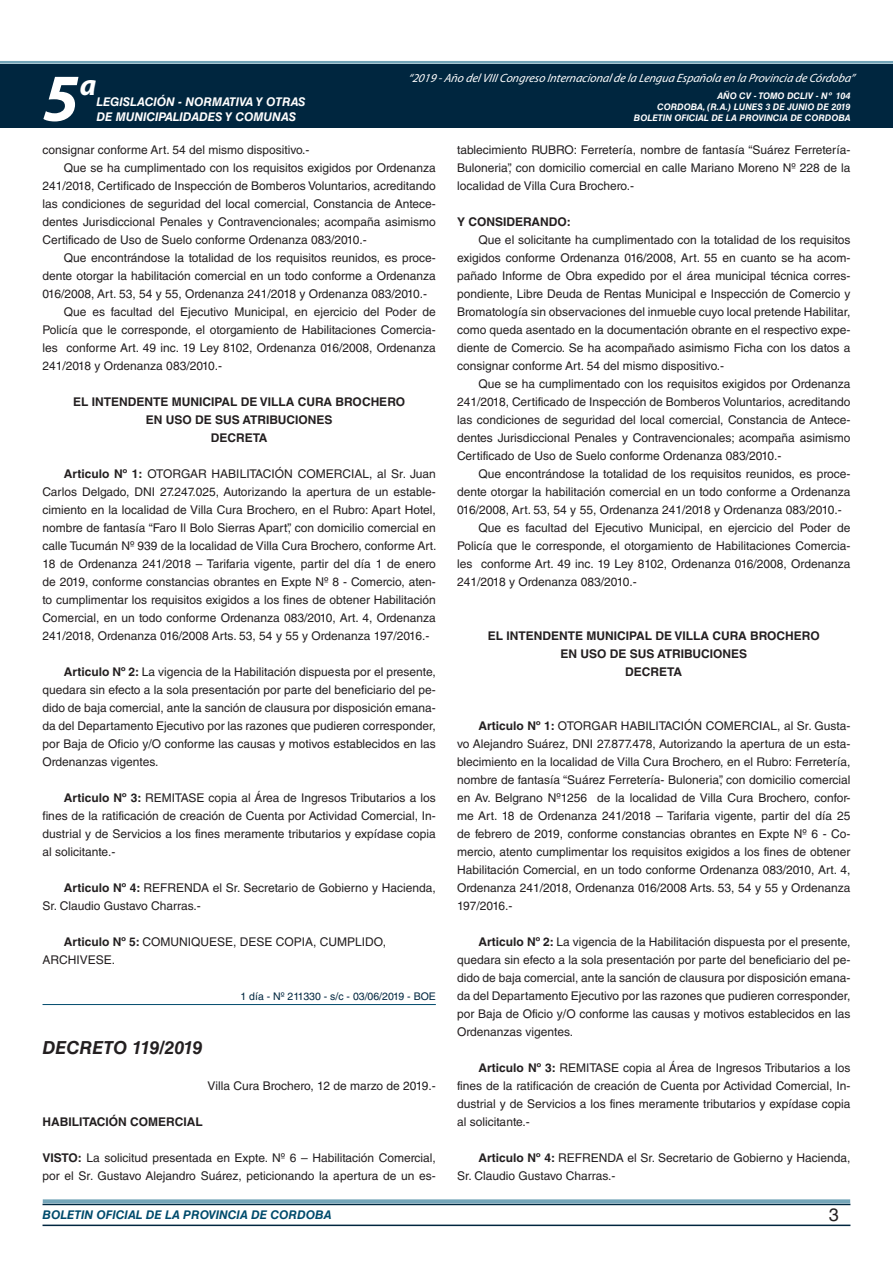
<style>
.page{position:relative;width:893px;height:1263px;background:#fff}
.page>*{position:absolute;margin:0;border:0;box-sizing:border-box;transform-origin:0 0}
.t1{font:italic 700 67.5px "Myriad Pro";color:#fff}
.t2{font:italic 700 30px "Myriad Pro";color:#fff}
.t3{font:italic 700 18px "Helvetica LT Std";color:#231f20}
.t4{font:18px "Helvetica LT Std";color:#231f20}
.t5{font:12px/18px "Helvetica LT Std";color:#231f20;text-align:justify}
.t6{font:700 12px/18px "Helvetica LT Std";color:#231f20;text-align:center}
.t7{font:italic 12px "Myriad Pro";color:#fff}
.t8{font:italic 700 12px "Helvetica LT Std";color:#fff}
.t9{font:italic 700 12px "Helvetica LT Std";color:#004b6c}
.t10{font:10.5px "Helvetica LT Std";color:#00263f}
.t11{font:italic 700 9px/10.8px "Helvetica LT Std";color:#fff;text-align:right}
.s1{font-weight:700}
</style>
<div class="page">
<div style="left:0;top:61px;width:893px;height:6px;background:#fff;opacity:.75"></div>
<div style="left:0;top:64px;width:893px;height:64px;background:#00263f"></div>
<hr style="left:43px;top:1224px;width:807px;height:2px;background:#00263f">
<div style="left:42px;top:1198px;width:809px;height:8px;background:#fff;opacity:.75"></div>
<hr style="left:43px;top:1004px;width:393px;height:1px;background:#004b6c">
<h1 class="t1" style="left:43px;top:54px;width:38px">5</h1>
<h2 class="t2" style="left:80px;top:66px;width:18px">a</h2>
<p class="t8" style="left:96px;top:95px;width:211px">LEGISLACIÓN - NORMATIVA Y OTRAS</p>
<p class="t8" style="left:96px;top:109px;width:201px">DE MUNICIPALIDADES Y COMUNAS</p>
<p class="t7" style="left:408px;top:71px;width:448px">“2019 -Año delVIIICongreso Internacionalde la Lengua Esp añola en la Provincia de Córdoba”</p>
<p class="t11" style="left:634px;top:91px;width:218px">AÑO CV - TOMO DCLIV - Nº 104<br>CORDOBA, (R.A.) LUNES 3 DE JUNIO DE 2019<br>BOLETIN OFICIAL DE LA PROVINCIA DE CORDOBA</p>
<p class="t5" style="left:43px;top:141px;width:269px">consignar conforme Art. 54 del mismo dispositivo.-</p>
<p class="t5" style="left:64px;top:159px;width:374px">Que se ha cumplimentado con los requisitos exigidos por Ordenanza</p>
<p class="t5" style="left:43px;top:177px;width:395px">241/2018, Certificado de Inspección de Bomberos Voluntarios, acreditando</p>
<p class="t5" style="left:43px;top:195px;width:395px">las condiciones de seguridad del local comercial, Constancia de Antece-</p>
<p class="t5" style="left:43px;top:213px;width:395px">dentes Jurisdiccional Penales y Contravencionales; acompaña asimismo</p>
<p class="t5" style="left:43px;top:231px;width:326px">Certificado de Uso de Suelo conforme Ordenanza 083/2010.-</p>
<p class="t5" style="left:64px;top:249px;width:374px">Que encontrándose la totalidad de los requisitos reunidos, es proce-</p>
<p class="t5" style="left:43px;top:267px;width:395px">dente otorgar la habilitación comercial en un todo conforme a Ordenanza</p>
<p class="t5" style="left:43px;top:285px;width:386px">016/2008, Art. 53, 54 y 55, Ordenanza 241/2018 y Ordenanza 083/2010.-</p>
<p class="t5" style="left:64px;top:303px;width:374px">Que es facultad del Ejecutivo Municipal, en ejercicio del Poder de</p>
<p class="t5" style="left:43px;top:321px;width:395px">Policía que le corresponde, el otorgamiento de Habilitaciones Comercia-</p>
<p class="t5" style="left:43px;top:339px;width:395px">les conforme Art. 49 inc. 19 Ley 8102, Ordenanza 016/2008, Ordenanza</p>
<p class="t5" style="left:43px;top:357px;width:181px">241/2018 y Ordenanza 083/2010.-</p>
<p class="t6" style="left:73px;top:392px;width:333px">EL INTENDENTE MUNICIPAL DE VILLA CURA BROCHERO<br>EN USO DE SUS ATRIBUCIONES<br>DECRETA</p>
<p class="t5" style="left:43px;top:465px;width:396px;text-indent:21px"><span class="s1">Articulo Nº 1:</span> OTORGAR HABILITACIÓN COMERCIAL, al Sr. Juan Carlos Delgado, DNI 27.247.025, Autorizando la apertura de un estable&shy;cimiento en la localidad de Villa Cura Brochero, en el Rubro: Apart Hotel, nombre de fantasía “Faro Il Bolo Sierras Apart”, con domicilio comercial en calle Tucumán Nº 939 de la localidad de Villa Cura Brochero, conforme Art.<br>18 de Ordenanza 241/2018 – Tarifaria vigente, partir del día 1 de enero de 2019, conforme constancias obrantes en Expte Nº 8 - Comercio, aten&shy;to cumplimentar los requisitos exigidos a los fines de obtener Habilitación Comercial, en un todo conforme Ordenanza 083/2010, Art. 4, Ordenanza 241/2018, Ordenanza 016/2008 Arts. 53, 54 y 55 y Ordenanza 197/2016.-</p>
<p class="t5" style="left:43px;top:663px;width:395px;text-indent:21px"><span class="s1">Articulo Nº 2:</span> La vigencia de la Habilitación dispuesta por el presente, quedara sin efecto a la sola presentación por parte del beneficiario del pe&shy;dido de baja comercial, ante la sanción de clausura por disposición emana&shy;da del Departamento Ejecutivo por las razones que pudieren corresponder, por Baja de Oficio y/O conforme las causas y motivos establecidos en las Ordenanzas vigentes.</p>
<p class="t5" style="left:43px;top:789px;width:395px;text-indent:21px"><span class="s1">Articulo Nº 3:</span> REMITASE copia al Área de Ingresos Tributarios a los fines de la ratificación de creación de Cuenta por Actividad Comercial, In&shy;dustrial y de Servicios a los fines meramente tributarios y expídase copia al solicitante.-</p>
<p class="t5" style="left:43px;top:879px;width:395px;text-indent:21px"><span class="s1">Articulo Nº 4:</span> REFRENDA el Sr. Secretario de Gobierno y Hacienda,<br>Sr. Claudio Gustavo Charras.-</p>
<p class="t5" style="left:43px;top:933px;width:345px;text-indent:21px"><span class="s1">Articulo Nº 5:</span> COMUNIQUESE, DESE COPIA, CUMPLIDO,<br>ARCHIVESE.</p>
<p class="t10" style="left:240px;top:990px;width:197px">1 día - Nº 211330 - s/c - 03/06/2019 - BOE</p>
<h3 class="t3" style="left:43px;top:1036px;width:161px">DECRETO 119/2019</h3>
<p class="t5" style="left:208px;top:1077px;width:230px">Villa Cura Brochero, 12 de marzo de 2019.-</p>
<p class="t6" style="left:43px;top:1112px;width:162px">HABILITACIÓN COMERCIAL</p>
<p class="t5" style="left:43px;top:1149px;width:395px"><span class="s1">VISTO:</span> La solicitud presentada en Expte. Nº 6 – Habilitación Comercial, por el Sr. Gustavo Alejandro Suárez, peticionando la apertura de un es-</p>
<p class="t5" style="left:457px;top:141px;width:395px">tablecimiento RUBRO: Ferretería, nombre de fantasía “Suárez Ferretería-Buloneria”, con domicilio comercial en calle Mariano Moreno Nº 228 de la localidad de Villa Cura Brochero.-</p>
<p class="t6" style="left:457px;top:212px;width:115px">Y CONSIDERANDO:</p>
<p class="t5" style="left:457px;top:231px;width:395px;text-indent:21px">Que el solicitante ha cumplimentado con la totalidad de los requisitos exigidos conforme Ordenanza 016/2008, Art. 55 en cuanto se ha acom&shy;pañado Informe de Obra expedido por el área municipal técnica corres&shy;pondiente, Libre Deuda de Rentas Municipal e Inspección de Comercio y Bromatología sin observaciones del inmueble cuyo local pretende Habilitar, como queda asentado en la documentación obrante en el respectivo expe&shy;diente de Comercio. Se ha acompañado asimismo Ficha con los datos a consignar conforme Art. 54 del mismo dispositivo.-</p>
<p class="t5" style="left:457px;top:375px;width:395px;text-indent:21px">Que se ha cumplimentado con los requisitos exigidos por Ordenanza 241/2018, Certificado de Inspección de Bomberos Voluntarios, acreditando las condiciones de seguridad del local comercial, Constancia de Antece&shy;dentes Jurisdiccional Penales y Contravencionales; acompaña asimismo Certificado de Uso de Suelo conforme Ordenanza 083/2010.-</p>
<p class="t5" style="left:478px;top:465px;width:374px">Que encontrándose la totalidad de los requisitos reunidos, es proce-</p>
<p class="t5" style="left:457px;top:483px;width:395px">dente otorgar la habilitación comercial en un todo conforme a Ordenanza</p>
<p class="t5" style="left:457px;top:501px;width:386px">016/2008, Art. 53, 54 y 55, Ordenanza 241/2018 y Ordenanza 083/2010.-</p>
<p class="t5" style="left:478px;top:519px;width:374px">Que es facultad del Ejecutivo Municipal, en ejercicio del Poder de</p>
<p class="t5" style="left:457px;top:537px;width:395px">Policía que le corresponde, el otorgamiento de Habilitaciones Comercia-</p>
<p class="t5" style="left:457px;top:555px;width:395px">les conforme Art. 49 inc. 19 Ley 8102, Ordenanza 016/2008, Ordenanza</p>
<p class="t5" style="left:457px;top:573px;width:181px">241/2018 y Ordenanza 083/2010.-</p>
<p class="t6" style="left:488px;top:626px;width:333px">EL INTENDENTE MUNICIPAL DE VILLA CURA BROCHERO<br>EN USO DE SUS ATRIBUCIONES<br>DECRETA</p>
<p class="t5" style="left:457px;top:717px;width:395px;text-indent:21px"><span class="s1">Articulo Nº 1:</span> OTORGAR HABILITACIÓN COMERCIAL, al Sr. Gusta&shy;vo Alejandro Suárez, DNI 27.877.478, Autorizando la apertura de un esta&shy;blecimiento en la localidad de Villa Cura Brochero, en el Rubro: Ferretería, nombre de fantasía “Suárez Ferretería- Buloneria”, con domicilio comercial en Av. Belgrano Nº1256 de la localidad de Villa Cura Brochero, confor&shy;me Art. 18 de Ordenanza 241/2018 – Tarifaria vigente, partir del día 25 de febrero de 2019, conforme constancias obrantes en Expte Nº 6 - Co&shy;mercio, atento cumplimentar los requisitos exigidos a los fines de obtener Habilitación Comercial, en un todo conforme Ordenanza 083/2010, Art. 4, Ordenanza 241/2018, Ordenanza 016/2008 Arts. 53, 54 y 55 y Ordenanza 197/2016.-</p>
<p class="t5" style="left:457px;top:933px;width:395px;text-indent:21px"><span class="s1">Articulo Nº 2:</span> La vigencia de la Habilitación dispuesta por el presente, quedara sin efecto a la sola presentación por parte del beneficiario del pe&shy;dido de baja comercial, ante la sanción de clausura por disposición emana&shy;da del Departamento Ejecutivo por las razones que pudieren corresponder, por Baja de Oficio y/O conforme las causas y motivos establecidos en las Ordenanzas vigentes.</p>
<p class="t5" style="left:457px;top:1059px;width:395px;text-indent:21px"><span class="s1">Articulo Nº 3:</span> REMITASE copia al Área de Ingresos Tributarios a los fines de la ratificación de creación de Cuenta por Actividad Comercial, In&shy;dustrial y de Servicios a los fines meramente tributarios y expídase copia al solicitante.-</p>
<p class="t5" style="left:457px;top:1149px;width:395px;text-indent:21px"><span class="s1">Articulo Nº 4:</span> REFRENDA el Sr. Secretario de Gobierno y Hacienda,<br>Sr. Claudio Gustavo Charras.-</p>
<p class="t9" style="left:43px;top:1208px;width:290px">BOLETIN OFICIAL DE LA PROVINCIA DE CORDOBA</p>
<h3 class="t4" style="left:829px;top:1204px;width:12px">3</h3>
</div>
